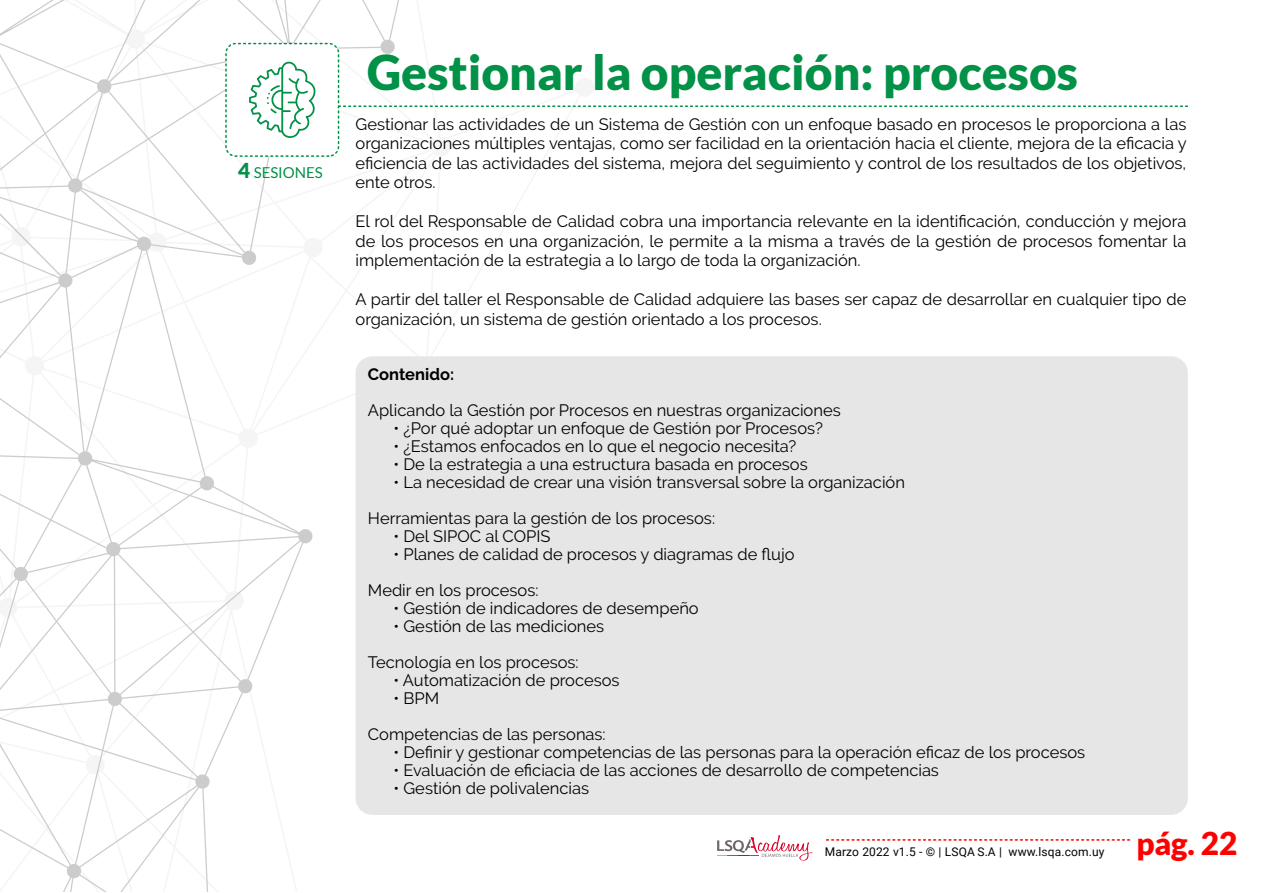
<style>
.page{position:relative;width:1263px;height:893px;background:#fff}
.page>*{position:absolute;margin:0;border:0;box-sizing:border-box;transform-origin:0 0}
.t1{font:900 48px "Lato";color:#019147}
.t2{font:900 31.5px "Lato";color:#f00}
.t3{font:16.5px/19.5px "Raleway";color:#000}
.t4{font:700 16.5px "Raleway";color:#000}
.t5{font:15px "Lato";letter-spacing:-.005em;color:#019147}
.t6{font:12px "Roboto";letter-spacing:.01em;color:#020202}
.s1{font-weight:900;font-size:20.55px}
</style>
<div class="page">
<svg style="left:827px;top:839px;width:302px;height:2px"></svg>
<svg style="left:717px;top:835px;width:96px;height:25px"></svg>
<svg style="left:0;top:0;width:399px;height:891px"></svg>
<svg style="left:270px;top:432px;width:30px;height:31px"></svg>
<svg style="left:30px;top:68px;width:31px;height:30px"></svg>
<svg style="left:81px;top:446px;width:31px;height:30px"></svg>
<svg style="left:130px;top:758px;width:31px;height:30px"></svg>
<svg style="left:119px;top:334px;width:31px;height:30px"></svg>
<div style="left:355px;top:356px;width:833px;height:459px;background:#e6e6e6;border-radius:17px"></div>
<svg style="left:339px;top:105px;width:850px;height:2px"></svg>
<div style="left:225px;top:43px;width:114px;height:114px;background:#fff;border:2px dashed #019147;border-radius:10px"></div>
<svg style="left:249px;top:62px;width:67px;height:76px"></svg>
<p class="t5" style="left:238px;top:166px;width:86px"><span class="s1">4</span> SESIONES</p>
<h1 class="t1" style="left:367px;top:51px;width:712px">Gestionar la operación: procesos</h1>
<p class="t3" style="left:355px;top:114px;width:833px;text-align:justify">Gestionar las actividades de un Sistema de Gestión con un enfoque basado en procesos le proporciona a las organizaciones múltiples ventajas, como ser facilidad en la orientación hacia el cliente, mejora de la eficacia y eficiencia de las actividades del sistema, mejora del seguimiento y control de los resultados de los objetivos, ente otros.</p>
<p class="t3" style="left:355px;top:212px;width:832px;text-align:justify">El rol del Responsable de Calidad cobra una importancia relevante en la identificación, conducción y mejora de los procesos en una organización, le permite a la misma a través de la gestión de procesos fomentar la implementación de la estrategia a lo largo de toda la organización.</p>
<p class="t3" style="left:355px;top:290px;width:832px">A partir del taller el Responsable de Calidad adquiere las bases ser capaz de desarrollar en cualquier tipo de organización, un sistema de gestión orientado a los procesos.</p>
<p class="t4" style="left:368px;top:365px;width:88px">Contenido:</p>
<p class="t3" style="left:368px;top:401px;width:474px">Aplicando la Gestión por Procesos en nuestras organizaciones</p>
<p class="t3" style="left:393px;top:419px;width:431px">• ¿Por qué adoptar un enfoque de Gestión por Procesos?</p>
<p class="t3" style="left:393px;top:437px;width:404px">• ¿Estamos enfocados en lo que el negocio necesita?</p>
<p class="t3" style="left:393px;top:455px;width:416px">• De la estrategia a una estructura basada en procesos</p>
<p class="t3" style="left:368px;top:465px;width:538px;line-height:36px;text-indent:26px">• La necesidad de crear una visión transversal sobre la organización<br>Herramientas para la gestión de los procesos:</p>
<p class="t3" style="left:393px;top:527px;width:159px">• Del SIPOC al COPIS</p>
<p class="t3" style="left:368px;top:537px;width:428px;line-height:36px;text-indent:26px">• Planes de calidad de procesos y diagramas de flujo<br>Medir en los procesos:</p>
<p class="t3" style="left:393px;top:599px;width:307px">• Gestión de indicadores de desempeño</p>
<p class="t3" style="left:368px;top:609px;width:238px;line-height:36px;text-indent:26px">• Gestión de las mediciones<br>Tecnología en los procesos:</p>
<p class="t3" style="left:393px;top:671px;width:228px">• Automatización de procesos</p>
<p class="t3" style="left:368px;top:681px;width:239px;line-height:36px;text-indent:26px">• BPM<br>Competencias de las personas:</p>
<p class="t3" style="left:393px;top:743px;width:693px">• Definir y gestionar competencias de las personas para la operación eficaz de los procesos</p>
<p class="t3" style="left:393px;top:761px;width:547px">• Evaluación de eficiacia de las acciones de desarrollo de competencias</p>
<p class="t3" style="left:393px;top:779px;width:197px">• Gestión de polivalencias</p>
<p class="t6" style="left:825px;top:847px;width:281px">Marzo 2022 v1.5 - © | LSQA S.A | www.lsqa.com.uy</p>
<h2 class="t2" style="left:1136px;top:829px;width:102px">pág. 22</h2>
</div>
